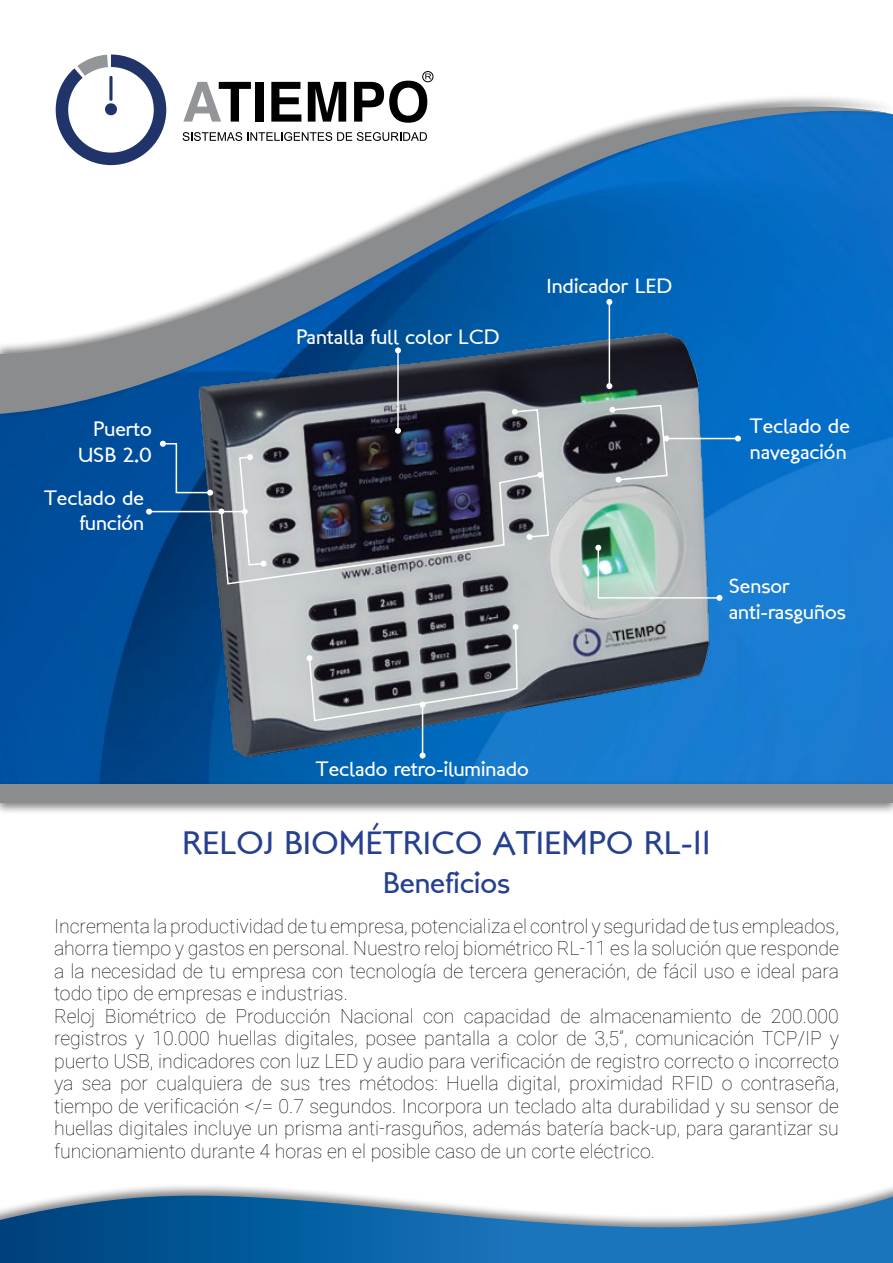
<style>
.page{position:relative;width:893px;height:1263px;background:#fff}
.page>*{position:absolute;margin:0;border:0;box-sizing:border-box;transform-origin:0 0}
.t1{font:33px "London Between";color:#25408f}
.t2{font:30px "London Between";color:#25408f}
.t3{font:21px/25.2px "London Between";color:#fff}
.t4{font:100 19.5px/22.5px "Roboto";color:#000}
</style>
<div class="page">
<img style="left:0;top:418px;width:893px;height:362px">
<div style="left:0;top:94px;width:893px;height:324px;background:#000;opacity:.5"></div>
<svg style="left:0;top:106px;width:893px;height:308px"></svg>
<div style="left:0;top:1183px;width:893px;height:80px;background:#000;opacity:.5"></div>
<svg style="left:0;top:1196px;width:893px;height:67px;background:#3e80b3"></svg>
<div style="left:422px;top:71px;width:11px;height:11px;border:1px solid #000;border-radius:50%"></div>
<svg style="left:183px;top:132px;width:244px;height:9px"></svg>
<svg style="left:183px;top:82px;width:68px;height:40px"></svg>
<div style="left:255px;top:82px;width:8px;height:40px;background:#000"></div>
<svg style="left:271px;top:82px;width:30px;height:40px"></svg>
<svg style="left:308px;top:82px;width:38px;height:40px"></svg>
<svg style="left:354px;top:74px;width:77px;height:49px"></svg>
<svg style="left:56px;top:55px;width:110px;height:110px"></svg>
<div style="left:0;top:780px;width:893px;height:35px;background:#000;opacity:.5"></div>
<div style="left:0;top:784px;width:893px;height:19px;background:#8a8c8e"></div>
<img style="left:128px;top:298px;width:637px;height:486px">
<svg style="left:595px;top:545px;width:127px;height:56px;background:#9fc1c3"></svg>
<hr style="left:609px;top:302px;width:1px;height:84px;background:#fff">
<svg style="left:606px;top:383px;width:6px;height:6px"></svg>
<svg style="left:606px;top:299px;width:6px;height:6px"></svg>
<hr style="left:397px;top:350px;width:2px;height:81px;background:#fff">
<svg style="left:395px;top:347px;width:6px;height:6px"></svg>
<hr style="left:149px;top:511px;width:96px;height:1px;background:#fff">
<svg style="left:146px;top:509px;width:6px;height:6px"></svg>
<div style="left:306px;top:655px;width:7px;height:6px;background:#fff;border-radius:50%"></div>
<hr style="left:422px;top:705px;width:1px;height:50px;background:#fff">
<svg style="left:308px;top:625px;width:210px;height:97px;background:#82868c"></svg>
<svg style="left:420px;top:752px;width:6px;height:6px"></svg>
<hr style="left:666px;top:438px;width:72px;height:1px;background:#fff">
<svg style="left:609px;top:404px;width:60px;height:77px;background:#67686d"></svg>
<svg style="left:735px;top:435px;width:6px;height:6px"></svg>
<svg style="left:160px;top:408px;width:390px;height:177px;background:#5d6777"></svg>
<p class="t3" style="left:78px;top:417px;width:75px;text-align:right">Puerto<br>USB 2.0</p>
<p class="t3" style="left:44px;top:485px;width:101px;text-align:right">Teclado de función</p>
<p class="t3" style="left:296px;top:324px;width:205px">Pantalla full color LCD</p>
<p class="t3" style="left:546px;top:274px;width:128px">Indicador LED</p>
<p class="t3" style="left:750px;top:414px;width:101px">Teclado de navegación</p>
<p class="t3" style="left:729px;top:574px;width:119px">Sensor anti-rasguños</p>
<p class="t3" style="left:316px;top:757px;width:214px">Teclado retro-iluminado</p>
<h1 class="t1" style="left:182px;top:822px;width:530px">RELOJ BIOMÉTRICO ATIEMPO RL-11</h1>
<h2 class="t2" style="left:383px;top:864px;width:129px">Beneficios</h2>
<p class="t4" style="left:54px;top:914px;width:786px">Incrementa la productividad de tu empresa, potencializa el control y seguridad de tus empleados, ahorra tiempo y gastos en personal. Nuestro reloj biométrico RL-11 es la solución que responde a la necesidad de tu empresa con tecnología de tercera generación, de fácil uso e ideal para todo tipo de empresas e industrias.<br>Reloj Biométrico de Producción Nacional con capacidad de almacenamiento de 200.000 registros y 10.000 huellas digitales, posee pantalla a color de 3,5”, comunicación TCP/IP y puerto USB, indicadores con luz LED y audio para verificación de registro correcto o incorrecto ya sea por cualquiera de sus tres métodos: Huella digital, proximidad RFID o contraseña, tiempo de verificación &lt;/= 0.7 segundos. Incorpora un teclado alta durabilidad y su sensor de huellas digitales incluye un prisma anti-rasguños, además batería back-up, para garantizar su funcionamiento durante 4 horas en el posible caso de un corte eléctrico.</p>
</div>
